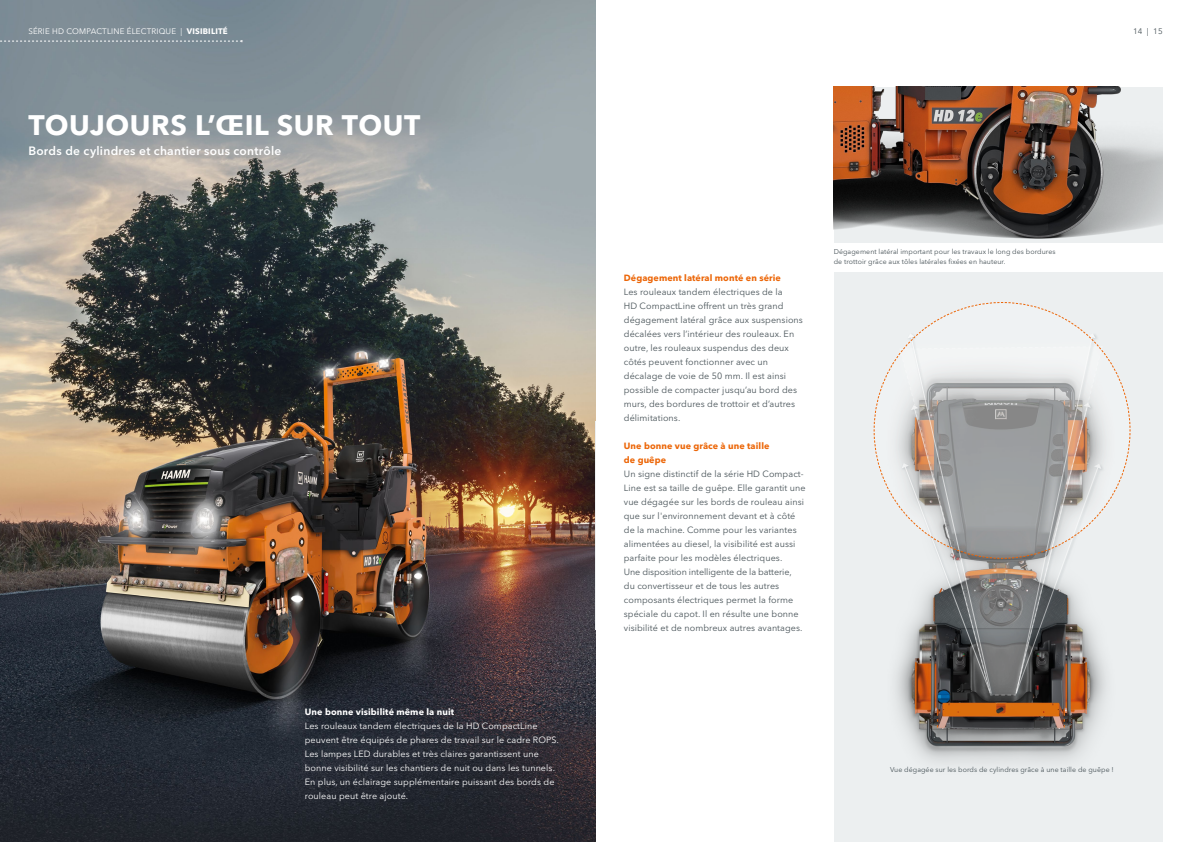
<style>
.page{position:relative;width:1191px;height:842px;background:#fff}
.page>*{position:absolute;margin:0;border:0;box-sizing:border-box;transform-origin:0 0}
.t1{font:700 28px "Avenir Next LT Pro";letter-spacing:.015em;color:#fff}
.t2{font:600 12px "Avenir Next LT Pro";letter-spacing:.02em;color:#fff}
.t3{font:9px/14px "Avenir Next LT Pro";letter-spacing:.01em;color:#485358}
.t4{font:9px/14px "Avenir Next LT Pro";letter-spacing:.01em;color:#fff}
.t5{font:700 9px/14px "Avenir Next LT Pro";letter-spacing:.01em;color:#ec6608}
.t6{font:700 9px "Avenir Next LT Pro";letter-spacing:.01em;color:#fff}
.t7{font:8px "Avenir Next LT Pro";letter-spacing:.02em;color:#fff}
.t8{font:8px "Avenir Next LT Pro";color:#485358}
.t9{font:7px/10px "Avenir Next LT Pro";letter-spacing:.01em;color:#485358}
.s1{font-weight:700}
</style>
<div class="page">
<div style="left:833px;top:272px;width:329px;height:570px;background:#eceff0"></div>
<img style="left:900px;top:714px;width:200px;height:49px">
<div style="left:882px;top:327px;width:237px;height:387px;background:#fff;opacity:.71"></div>
<svg style="left:882px;top:559px;width:237px;height:137px"></svg>
<svg style="left:873px;top:302px;width:257px;height:257px"></svg>
<img style="left:833px;top:87px;width:329px;height:156px">
<img style="left:0;top:0;width:595px;height:842px">
<svg style="left:0;top:40px;width:243px;height:2px"></svg>
<p class="t7" style="left:28px;top:27px;width:201px">SÉRIE HD COMPACTLINE ÉLECTRIQUE | <span class="s1">VISIBILITÉ</span></p>
<p class="t8" style="left:1133px;top:27px;width:31px">14 | 15</p>
<h1 class="t1" style="left:28px;top:108px;width:393px">TOUJOURS L’ŒIL SUR TOUT</h1>
<h2 class="t2" style="left:28px;top:143px;width:254px">Bords de cylindres et chantier sous contrôle</h2>
<p class="t6" style="left:305px;top:706px;width:151px">Une bonne visibilité même la nuit</p>
<p class="t4" style="left:305px;top:719px;width:256px">Les rouleaux tandem électriques de la HD CompactLine peuvent être équipés de phares de travail sur le cadre ROPS.<br>Les lampes LED durables et très claires garantissent une bonne visibilité sur les chantiers de nuit ou dans les tunnels.<br>En plus, un éclairage supplémentaire puissant des bords de rouleau peut être ajouté.</p>
<p class="t5" style="left:624px;top:271px;width:159px">Dégagement latéral monté en série</p>
<p class="t3" style="left:624px;top:285px;width:181px">Les rouleaux tandem électriques de la<br>HD CompactLine offrent un très grand dégagement latéral grâce aux suspensions décalées vers l’intérieur des rouleaux. En outre, les rouleaux suspendus des deux côtés peuvent fonctionner avec un décalage de voie de 50 mm. Il est ainsi possible de compacter jusqu’au bord des murs, des bordures de trottoir et d’autres délimitations.</p>
<p class="t5" style="left:624px;top:439px;width:147px">Une bonne vue grâce à une taille de guêpe</p>
<p class="t3" style="left:624px;top:467px;width:183px">Un signe distinctif de la série HD Compact-Line est sa taille de guêpe. Elle garantit une vue dégagée sur les bords de rouleau ainsi que sur l'environnement devant et à côté de la machine. Comme pour les variantes alimentées au diesel, la visibilité est aussi parfaite pour les modèles électriques.<br>Une disposition intelligente de la batterie,<br>du convertisseur et de tous les autres composants électriques permet la forme spéciale du capot. Il en résulte une bonne visibilité et de nombreux autres avantages.</p>
<p class="t9" style="left:833px;top:246px;width:223px">Dégagement latéral important pour les travaux le long des bordures de trottoir grâce aux tôles latérales fixées en hauteur.</p>
<p class="t9" style="left:890px;top:765px;width:225px">Vue dégagée sur les bords de cylindres grâce à une taille de guêpe !</p>
</div>
